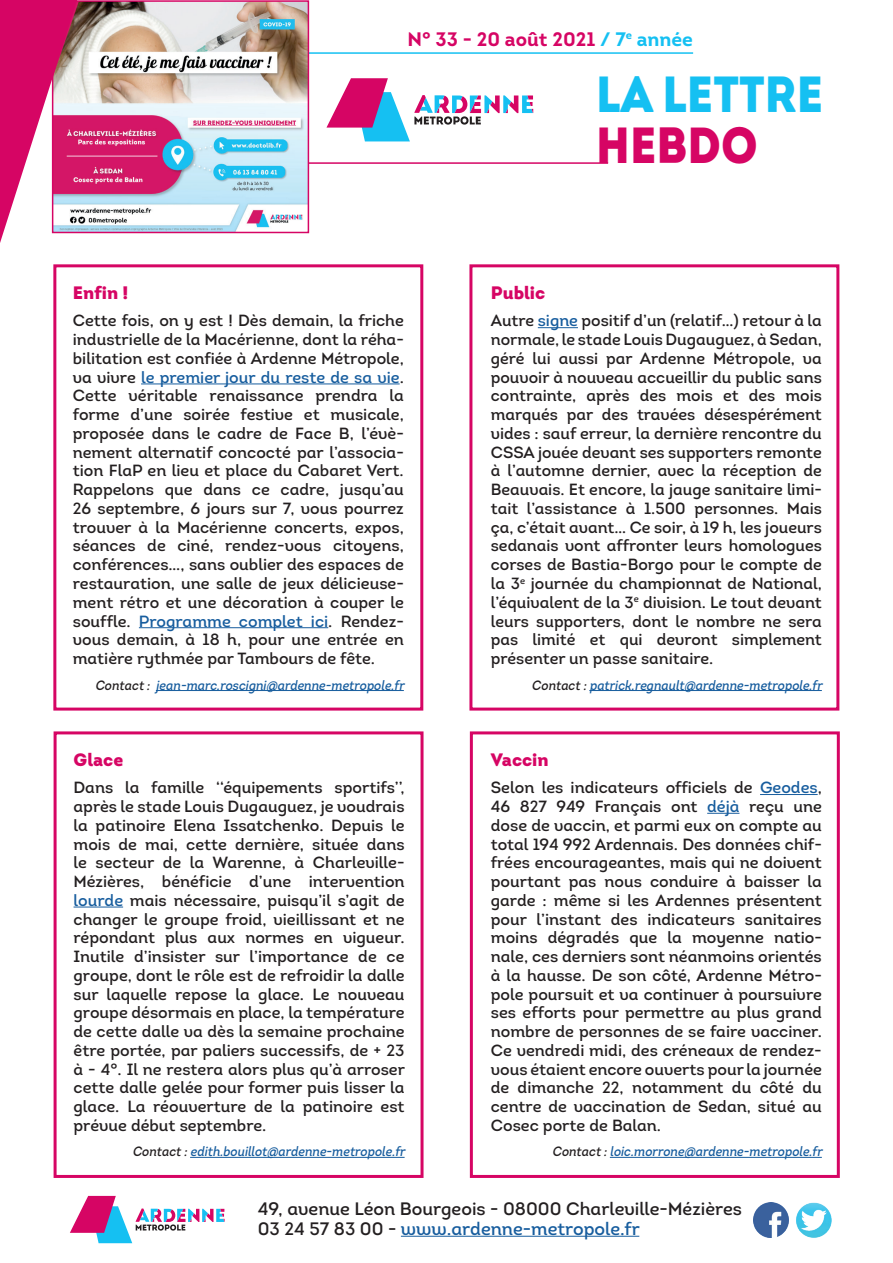
<style>
.page{position:relative;width:893px;height:1263px;background:#fff}
.page>*{position:absolute;margin:0;border:0;box-sizing:border-box;transform-origin:0 0}
.t1{font:900 50.7px "Intro";color:#15c0f2;scale:.91 1}
.t2{font:900 50.7px "Intro";color:#d60564;scale:.91 1}
.t3{font:700 19.5px "Intro";color:#d60564}
.t4{font:18px/19.5px "Intro Regular Alt";color:#231f20}
.t5{font:900 18px "Intro";color:#d60564}
.t6{font:16.2px/18.8px "Intro Regular Alt";color:#231f20;text-align:justify}
.t7{font:italic 13.5px "Intro Regular Alt";color:#175d9e;scale:.9 1}
.s1{color:#15c0f2}
.s2{color:#175d9e}
.s3{color:#231f20}
</style>
<div class="page">
<hr style="left:229px;top:162px;width:379px;height:2px;background:#d60564">
<hr style="left:221px;top:52px;width:472px;height:2px;background:#15c0f2">
<svg style="left:326px;top:78px;width:207px;height:63px"></svg>
<div style="left:469px;top:264px;width:370px;height:446px;border:3px solid #d60564"></div>
<div style="left:53px;top:264px;width:370px;height:446px;border:3px solid #d60564"></div>
<div style="left:470px;top:731px;width:370px;height:447px;border:3px solid #d60564"></div>
<div style="left:54px;top:731px;width:369px;height:447px;border:3px solid #d60564"></div>
<hr style="left:74px;top:907px;width:49px;height:1px;background:#175d9e">
<hr style="left:190px;top:1157px;width:215px;height:1px;background:#175d9e">
<hr style="left:141px;top:383px;width:259px;height:1px;background:#175d9e">
<hr style="left:139px;top:627px;width:189px;height:1px;background:#175d9e">
<hr style="left:156px;top:690px;width:248px;height:1px;background:#175d9e">
<hr style="left:538px;top:327px;width:40px;height:1px;background:#175d9e">
<hr style="left:589px;top:690px;width:233px;height:1px;background:#175d9e">
<hr style="left:760px;top:794px;width:58px;height:1px;background:#175d9e">
<hr style="left:707px;top:813px;width:32px;height:1px;background:#175d9e">
<hr style="left:610px;top:1157px;width:212px;height:1px;background:#175d9e">
<hr style="left:401px;top:1236px;width:238px;height:1px;background:#175d9e">
<img style="left:754px;top:1202px;width:34px;height:35px">
<img style="left:796px;top:1202px;width:36px;height:36px">
<svg style="left:70px;top:1196px;width:155px;height:47px"></svg>
<img style="left:77px;top:3px;width:229px;height:227px">
<div style="left:52px;top:0;width:257px;height:233px;border:2px solid #d60564"></div>
<svg style="left:0;top:0;width:77px;height:243px"></svg>
<p class="t3" style="left:407px;top:26px;width:287px">N° 33 - 20 août 2021 <span class="s1">/ 7</span><sup>e</sup> <span class="s1">année</span></p>
<p class="t5" style="left:73px;top:281px;width:57px">Enfin !</p>
<p class="t6" style="left:73px;top:311px;width:333px">Cette fois, on y est ! Dès demain, la friche industrielle de la Macérienne, dont la réha&shy;bilitation est confiée à Ardenne Métropole, va vivre <span class="s2">le premier jour du reste de sa vie</span>.<br>Cette véritable renaissance prendra la forme d’une soirée festive et musicale, proposée dans le cadre de Face B, l’évè&shy;nement alternatif concocté par l’associa&shy;tion FlaP en lieu et place du Cabaret Vert.<br>Rappelons que dans ce cadre, jusqu’au 26 septembre, 6 jours sur 7, vous pourrez trouver à la Macérienne concerts, expos, séances de ciné, rendez-vous citoyens, conférences…, sans oublier des espaces de restauration, une salle de jeux délicieuse&shy;ment rétro et une décoration à couper le souffle. <span class="s2">Programme complet ici</span>. Rendez&shy;vous demain, à 18 h, pour une entrée en matière rythmée par Tambours de fête.</p>
<p class="t7" style="left:95px;top:676px;width:348px"><span class="s3">Contact:</span> jean-marc.roscigni@ardenne-metropole.fr</p>
<p class="t5" style="left:74px;top:747px;width:51px">Glace</p>
<p class="t6" style="left:74px;top:778px;width:333px">Dans la famille ‘‘équipements sportifs’’, après le stade Louis Dugauguez, je voudrais la patinoire Elena Issatchenko. Depuis le mois de mai, cette dernière, située dans le secteur de la Warenne, à Charleville-Mézières, bénéficie d’une intervention <span class="s2">lourde</span> mais nécessaire, puisqu’il s’agit de changer le groupe froid, vieillissant et ne répondant plus aux normes en vigueur.<br>Inutile d’insister sur l’importance de ce groupe, dont le rôle est de refroidir la dalle sur laquelle repose la glace. Le nouveau groupe désormais en place, la température de cette dalle va dès la semaine prochaine être portée, par paliers successifs, de + 23 à - 4°. Il ne restera alors plus qu’à arroser cette dalle gelée pour former puis lisser la glace. La réouverture de la patinoire est prévue début septembre.</p>
<p class="t7" style="left:132px;top:1143px;width:308px"><span class="s3">Contact:</span>edith.bouillot@ardenne-metropole.fr</p>
<h1 class="t1" style="left:596px;top:60px;width:251px">LA LETTRE</h1>
<h1 class="t2" style="left:596px;top:112px;width:179px">HEBDO</h1>
<p class="t5" style="left:491px;top:281px;width:56px">Public</p>
<p class="t6" style="left:491px;top:311px;width:333px">Autre <span class="s2">signe</span> positif d’un (relatif…) retour à la normale, le stade Louis Dugauguez, à Sedan, géré lui aussi par Ardenne Métropole, va pouvoir à nouveau accueillir du public sans contrainte, après des mois et des mois marqués par des travées désespérément vides : sauf erreur, la dernière rencontre du CSSA jouée devant ses supporters remonte à l’automne dernier, avec la réception de Beauvais. Et encore, la jauge sanitaire limi&shy;tait l’assistance à 1.500 personnes. Mais ça, c’était avant… Ce soir, à 19 h, les joueurs sedanais vont affronter leurs homologues corses de Bastia-Borgo pour le compte de la 3<sup>e</sup> journée du championnat de National, l’équivalent de la 3<sup>e</sup> division. Le tout devant leurs supporters, dont le nombre ne sera pas limité et qui devront simplement présenter un passe sanitaire.</p>
<p class="t7" style="left:532px;top:676px;width:328px"><span class="s3">Contact:</span>patrick.regnault@ardenne-metropole.fr</p>
<p class="t5" style="left:491px;top:747px;width:59px">Vaccin</p>
<p class="t6" style="left:491px;top:778px;width:333px">Selon les indicateurs officiels de <span class="s2">Geodes</span>, 46 827 949 Français ont <span class="s2">déjà</span> reçu une dose de vaccin, et parmi eux on compte au total 194 992 Ardennais. Des données chif&shy;frées encourageantes, mais qui ne doivent pourtant pas nous conduire à baisser la garde : même si les Ardennes présentent pour l’instant des indicateurs sanitaires moins dégradés que la moyenne natio&shy;nale, ces derniers sont néanmoins orientés à la hausse. De son côté, Ardenne Métro&shy;pole poursuit et va continuer à poursuivre ses efforts pour permettre au plus grand nombre de personnes de se faire vacciner.<br>Ce vendredi midi, des créneaux de rendez&shy;vous étaient encore ouverts pour la journée de dimanche 22, notamment du côté du centre de vaccination de Sedan, situé au Cosec porte de Balan.</p>
<p class="t7" style="left:552px;top:1143px;width:305px"><span class="s3">Contact:</span>loic.morrone@ardenne-metropole.fr</p>
<p class="t4" style="left:258px;top:1199px;width:486px">49, avenue Léon Bourgeois - 08000 Charleville-Mézières<br>03 24 57 83 00 - <span class="s2">www.ardenne-metropole.fr</span></p>
</div>
